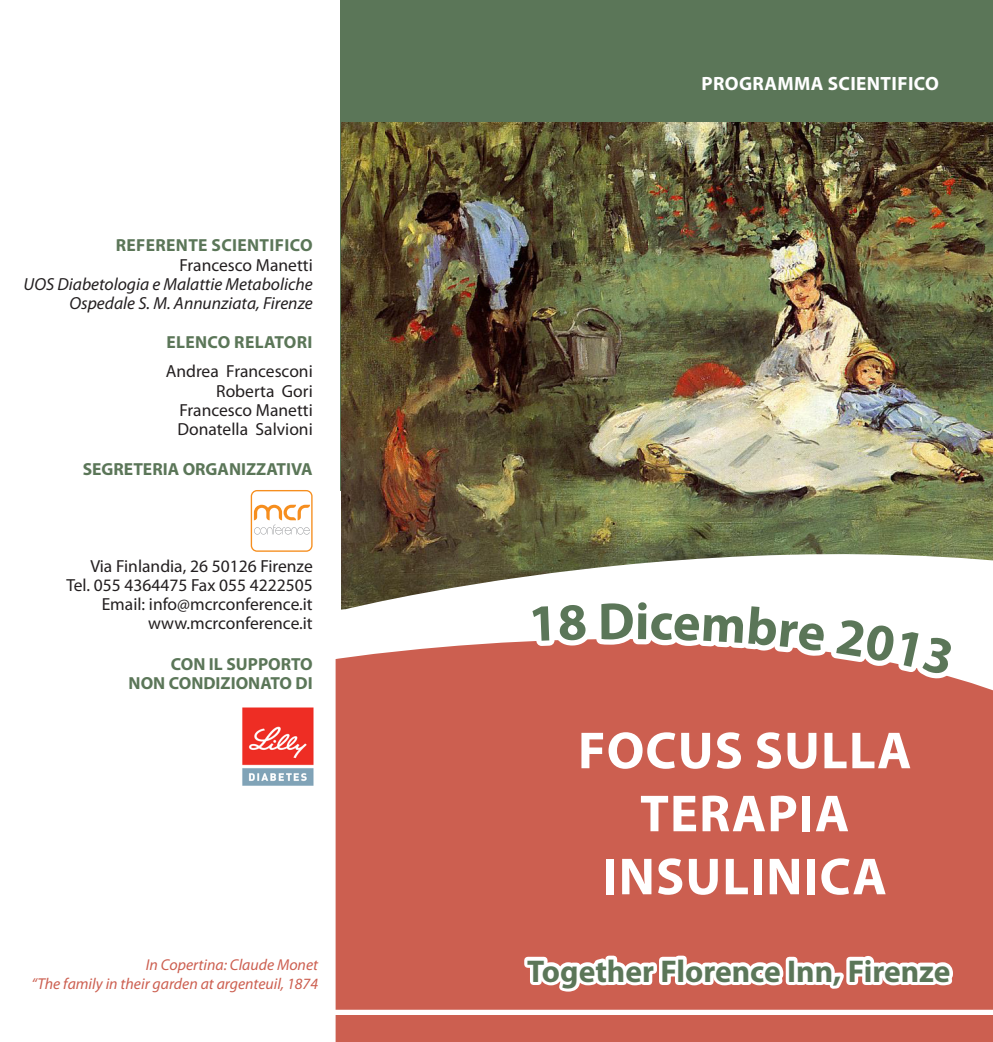
<style>
.page{position:relative;width:993px;height:1042px;background:#fff}
.page>*{position:absolute;margin:0;border:0;box-sizing:border-box;transform-origin:0 0}
.t1{font:700 52.5px "Myriad Pro";letter-spacing:.02em;color:#fff}
.t2{font:700 52.5px "Myriad Pro";color:#5b7658}
.t3{font:700 31.5px "Myriad Pro";color:#5b7658}
.t4{font:700 19.25px "Myriad Pro";letter-spacing:.02em;color:#fff}
.t5{font:17.5px "Myriad Pro";color:#231f20}
.t6{font:italic 17.5px "Myriad Pro";color:#231f20}
.t7{font:700 17.5px "Myriad Pro";color:#5b7658}
.t8{font:700 17.5px "Myriad Pro";letter-spacing:.02em;color:#5b7658}
.t9{font:italic 15.75px "Myriad Pro";color:#cc5f50}
</style>
<div class="page">
<div style="left:341px;top:0;width:651px;height:490px;background:#5b7658"></div>
<svg style="left:251px;top:490px;width:61px;height:62px"></svg>
<img style="left:242px;top:707px;width:72px;height:79px">
<img style="left:341px;top:122px;width:651px;height:363px">
<img style="left:340px;top:485px;width:652px;height:110px">
<svg style="left:335px;top:595px;width:657px;height:447px;fill:#cc5f50"></svg>
<div style="left:0;top:1009px;width:992px;height:6px;background:#fff"></div>
<svg style="left:520px;top:428px;width:444px;height:614px"></svg>
<p class="t8" style="left:116px;top:234px;width:198px">REFERENTE SCIENTIFICO</p>
<p class="t5" style="left:179px;top:254px;width:135px">Francesco Manetti</p>
<p class="t6" style="left:24px;top:273px;width:290px">UOS Diabetologia e Malattie Metaboliche</p>
<p class="t6" style="left:69px;top:292px;width:245px">Ospedale S. M. Annunziata, Firenze</p>
<p class="t8" style="left:166px;top:330px;width:148px">ELENCO RELATORI</p>
<p class="t5" style="left:166px;top:361px;width:148px">Andrea Francesconi</p>
<p class="t5" style="left:216px;top:380px;width:98px">Roberta Gori</p>
<p class="t5" style="left:179px;top:399px;width:135px">Francesco Manetti</p>
<p class="t5" style="left:177px;top:418px;width:137px">Donatella Salvioni</p>
<p class="t7" style="left:83px;top:458px;width:231px">SEGRETERIA ORGANIZZATIVA</p>
<p class="t5" style="left:90px;top:555px;width:224px">Via Finlandia, 26 50126 Firenze</p>
<p class="t5" style="left:66px;top:574px;width:248px">Tel. 055 4364475 Fax 055 4222505</p>
<p class="t5" style="left:102px;top:593px;width:212px">Email: info@mcrconference.it</p>
<p class="t5" style="left:148px;top:613px;width:166px">www.mcrconference.it</p>
<p class="t7" style="left:171px;top:652px;width:143px">CON IL SUPPORTO</p>
<p class="t7" style="left:129px;top:671px;width:185px">NON CONDIZIONATO DI</p>
<p class="t9" style="left:146px;top:954px;width:174px">In Copertina: Claude Monet</p>
<p class="t9" style="left:32px;top:973px;width:288px">“The family in their garden at argenteuil, 1874</p>
<p class="t4" style="left:701px;top:71px;width:239px">PROGRAMMA SCIENTIFICO</p>
<p class="t2" style="left:598px;top:587px;width:38px">D</p>
<p class="t1" style="left:577px;top:716px;width:335px">FOCUS SULLA</p>
<p class="t1" style="left:640px;top:779px;width:211px">TERAPIA</p>
<p class="t1" style="left:602px;top:842px;width:285px">INSULINICA</p>
<p class="t3" style="left:527px;top:950px;width:424px">Together Florence Inn, Firenze</p>
</div>
